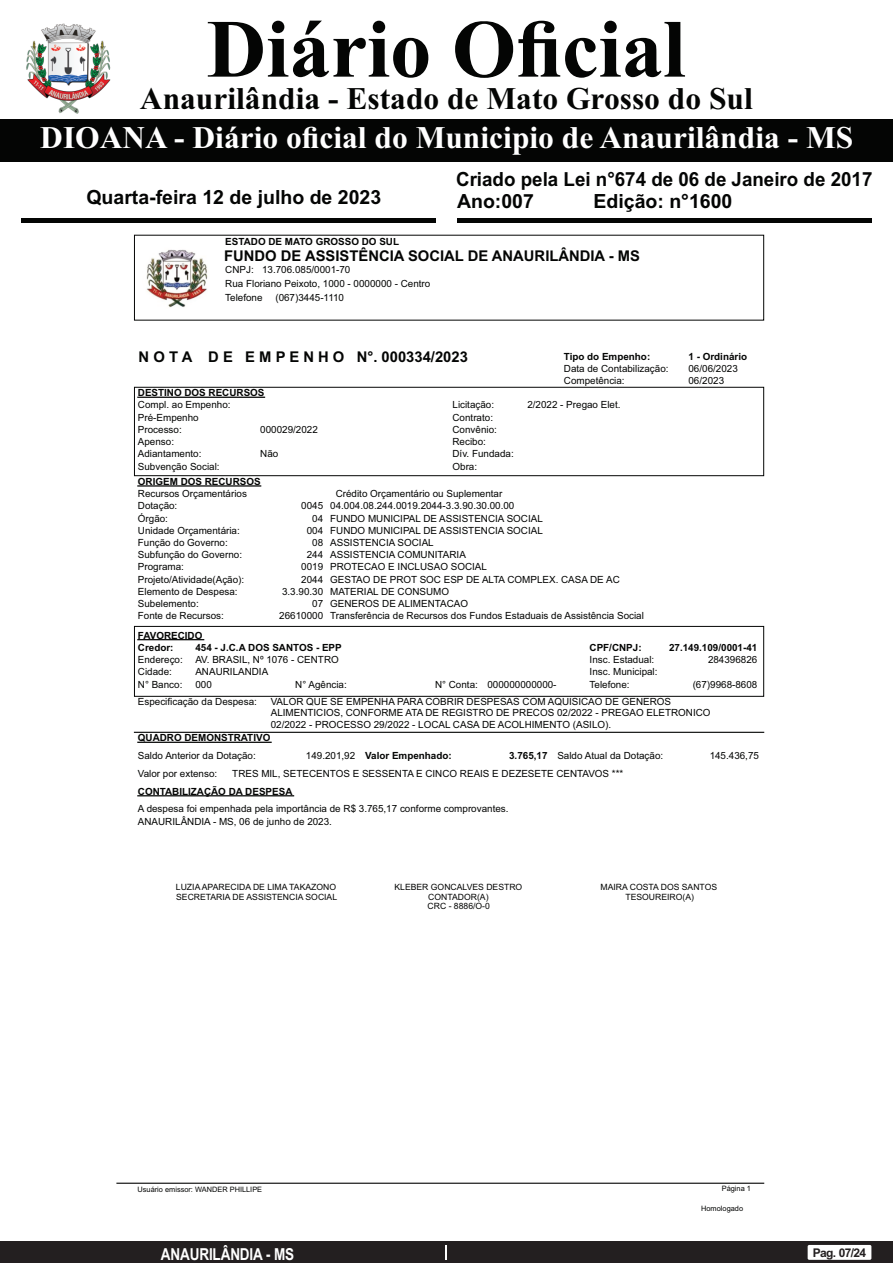
<style>
.page{position:relative;width:893px;height:1263px;background:#fff}
.page>*{position:absolute;margin:0;border:0;box-sizing:border-box;transform-origin:0 0}
.t1{font:700 82.5px "Times New Roman";color:#040504}
.t2{font:700 31.5px "Times New Roman";color:#fff}
.t3{font:700 31.5px "Times New Roman";color:#040504}
.t4{font:700 19.5px/21.8px "Arial";color:#040504;scale:.96 1}
.t5{font:700 19.5px "Arial";color:#040504}
.t6{font:700 16.5px "Arial Narrow";letter-spacing:-.01em;color:#fff}
.t7{font:700 14.85px "Arial";color:#040504}
.t8{font:700 12px "Arial";letter-spacing:-.055em;color:#231f20}
.t9{font:9.9px/12.3px "Arial";color:#040504}
.t10{font:700 9.9px/12.3px "Arial";color:#040504}
.t11{font:8.7px/9.9px "Arial";color:#040504;text-align:center}
.t12{font:7.35px "Arial";color:#040504}
.s1{font-weight:400}
.s2{font-weight:700}
</style>
<div class="page">
<img style="left:146px;top:249px;width:62px;height:59px">
<div style="left:134px;top:387px;width:630px;height:89px;border:1px solid #040504"></div>
<hr style="left:138px;top:485px;width:123px;height:2px;background:#040504">
<hr style="left:138px;top:397px;width:127px;height:1px;background:#040504">
<hr style="left:134px;top:732px;width:630px;height:1px;background:#040504">
<div style="left:134px;top:626px;width:630px;height:71px;border:1px solid #040504"></div>
<hr style="left:138px;top:639px;width:66px;height:1px;background:#040504">
<hr style="left:138px;top:742px;width:133px;height:1px;background:#040504">
<hr style="left:138px;top:795px;width:156px;height:1px;background:#040504">
<hr style="left:117px;top:1183px;width:647px;height:1px;background:#040504">
<div style="left:0;top:1242px;width:893px;height:21px;background:#231f20"></div>
<svg style="left:446px;top:1245px;width:1px;height:15px"></svg>
<div style="left:808px;top:1245px;width:63px;height:15px;background:#fff;border-radius:2px"></div>
<div style="left:0;top:119px;width:893px;height:42px;background:#040504"></div>
<hr style="left:21px;top:218px;width:415px;height:4px;background:#040504">
<hr style="left:457px;top:218px;width:415px;height:4px;background:#040504">
<img style="left:26px;top:23px;width:85px;height:91px">
<h1 class="t1" style="left:207px;top:21px;width:480px">Diário Oficial</h1>
<h2 class="t3" style="left:140px;top:88px;width:614px">Anaurilândia - Estado de Mato Grosso do Sul</h2>
<h2 class="t2" style="left:40px;top:126px;width:814px">DIOANA - Diário oficial do Municipio de Anaurilândia - MS</h2>
<h3 class="t5" style="left:86px;top:190px;width:296px">Quarta-feira 12 de julho de 2023</h3>
<p class="t10" style="left:225px;top:236px;width:175px">ESTADO DE MATO GROSSO DO SUL</p>
<h3 class="t4" style="left:456px;top:170px;width:435px">Criado pela Lei n°674 de 06 de Janeiro de 2017<br>Ano:007</h3>
<h3 class="t5" style="left:593px;top:193px;width:140px">Edição: n°1600</h3>
<h3 class="t7" style="left:224px;top:251px;width:417px">FUNDO DE ASSISTÊNCIA SOCIAL DE ANAURILÂNDIA - MS</h3>
<p class="t9" style="left:225px;top:264px;width:127px">CNPJ: 13.706.085/0001-70</p>
<p class="t9" style="left:225px;top:278px;width:207px">Rua Floriano Peixoto, 1000 - 0000000 - Centro</p>
<p class="t9" style="left:225px;top:292px;width:39px">Telefone</p>
<p class="t9" style="left:275px;top:292px;width:70px">(067)3445-1110</p>
<h3 class="t7" style="left:139px;top:351px;width:331px">N O T A D E E M P E N H O N°. 000334/2023</h3>
<p class="t10" style="left:564px;top:351px;width:88px">Tipo do Empenho:</p>
<p class="t9" style="left:564px;top:363px;width:106px">Data de Contabilização:<br>Competência:</p>
<p class="t10" style="left:138px;top:387px;width:128px">DESTINO DOS RECURSOS</p>
<p class="t9" style="left:138px;top:400px;width:94px">Compl. ao Empenho:<br>Pré-Empenho<br>Processo:<br>Apenso:</p>
<p class="t9" style="left:452px;top:400px;width:46px">Licitação:<br>Contrato:<br>Convênio:</p>
<p class="t9" style="left:138px;top:448px;width:83px">Adiantamento:<br>Subvenção Social:</p>
<p class="t9" style="left:452px;top:448px;width:63px">Dív. Fundada:</p>
<p class="t9" style="left:260px;top:424px;width:59px">000029/2022</p>
<p class="t9" style="left:452px;top:436px;width:35px">Recibo:</p>
<p class="t9" style="left:260px;top:448px;width:20px">Não</p>
<p class="t9" style="left:452px;top:461px;width:26px">Obra:</p>
<p class="t10" style="left:138px;top:476px;width:124px">ORIGEM DOS RECURSOS</p>
<p class="t9" style="left:527px;top:400px;width:95px">2/2022 - Pregao Elet.</p>
<p class="t9" style="left:138px;top:488px;width:111px">Recursos Orçamentários</p>
<p class="t9" style="left:336px;top:488px;width:168px">Crédito Orçamentário ou Suplementar</p>
<p class="t9" style="left:138px;top:501px;width:41px">Dotação:</p>
<p class="t9" style="left:301px;top:501px;width:215px">0045 04.004.08.244.0019.2044-3.3.90.30.00.00</p>
<p class="t9" style="left:138px;top:513px;width:32px">Órgão:</p>
<p class="t9" style="left:312px;top:513px;width:232px">04 FUNDO MUNICIPAL DE ASSISTENCIA SOCIAL</p>
<p class="t9" style="left:138px;top:525px;width:103px">Unidade Orçamentária:</p>
<p class="t9" style="left:307px;top:525px;width:238px">004 FUNDO MUNICIPAL DE ASSISTENCIA SOCIAL</p>
<p class="t9" style="left:138px;top:537px;width:91px">Função do Governo:</p>
<p class="t9" style="left:312px;top:537px;width:123px">08 ASSISTENCIA SOCIAL</p>
<p class="t9" style="left:138px;top:549px;width:106px">Subfunção do Governo:</p>
<p class="t9" style="left:307px;top:549px;width:161px">244 ASSISTENCIA COMUNITARIA</p>
<p class="t9" style="left:138px;top:562px;width:48px">Programa:</p>
<p class="t9" style="left:301px;top:562px;width:187px">0019 PROTECAO E INCLUSAO SOCIAL</p>
<p class="t9" style="left:138px;top:574px;width:108px">Projeto/Atividade(Ação):</p>
<p class="t9" style="left:301px;top:574px;width:320px">2044 GESTAO DE PROT SOC ESP DE ALTA COMPLEX. CASA DE AC</p>
<p class="t10" style="left:688px;top:351px;width:60px">1 - Ordinário</p>
<p class="t9" style="left:688px;top:363px;width:51px">06/06/2023<br>06/2023</p>
<p class="t9" style="left:138px;top:586px;width:101px">Elemento de Despesa:</p>
<p class="t9" style="left:282px;top:586px;width:169px">3.3.90.30 MATERIAL DE CONSUMO</p>
<p class="t9" style="left:138px;top:598px;width:62px">Subelemento:</p>
<p class="t9" style="left:312px;top:598px;width:157px">07 GENEROS DE ALIMENTACAO</p>
<p class="t9" style="left:138px;top:611px;width:88px">Fonte de Recursos:</p>
<p class="t9" style="left:279px;top:611px;width:366px">26610000 Transferência de Recursos dos Fundos Estaduais de Assistência Social</p>
<p class="t10" style="left:138px;top:630px;width:66px">FAVORECIDO<br>Credor:</p>
<p class="t9" style="left:138px;top:654px;width:46px">Endereço:<br>Cidade:<br>N° Banco:</p>
<p class="t10" style="left:195px;top:642px;width:148px">454 - J.C.A DOS SANTOS - EPP</p>
<p class="t9" style="left:195px;top:654px;width:145px">AV. BRASIL, Nº 1076 - CENTRO<br>ANAURILANDIA<br>000</p>
<p class="t10" style="left:590px;top:642px;width:54px">CPF/CNPJ:</p>
<p class="t9" style="left:590px;top:654px;width:69px">Insc. Estadual:<br>Insc. Municipal:</p>
<p class="t9" style="left:295px;top:679px;width:53px">N° Agência:</p>
<p class="t9" style="left:435px;top:679px;width:44px">N° Conta:</p>
<p class="t9" style="left:590px;top:679px;width:42px">Telefone:</p>
<p class="t9" style="left:487px;top:679px;width:71px">000000000000-</p>
<p class="t10" style="left:669px;top:642px;width:90px">27.149.109/0001-41</p>
<p class="t9" style="left:708px;top:654px;width:51px">284396826</p>
<p class="t9" style="left:693px;top:679px;width:66px">(67)9968-8608</p>
<p class="t9" style="left:138px;top:696px;width:120px">Especificação da Despesa:</p>
<p class="t9" style="left:271px;top:697px;width:441px;line-height:11.4px">VALOR QUE SE EMPENHA PARA COBRIR DESPESAS COM AQUISICAO DE GENEROS<br>ALIMENTICIOS, CONFORME ATA DE REGISTRO DE PRECOS 02/2022 - PREGAO ELETRONICO<br>02/2022 - PROCESSO 29/2022 - LOCAL CASA DE ACOLHIMENTO (ASILO).</p>
<p class="t10" style="left:138px;top:732px;width:134px">QUADRO DEMONSTRATIVO</p>
<p class="t9" style="left:232px;top:768px;width:393px">TRES MIL, SETECENTOS E SESSENTA E CINCO REAIS E DEZESETE CENTAVOS ***</p>
<p class="t10" style="left:138px;top:786px;width:156px">CONTABILIZAÇÃO DA DESPESA</p>
<p class="t9" style="left:138px;top:803px;width:372px;line-height:13.2px">A despesa foi empenhada pela importância de R$ 3.765,17 conforme comprovantes.<br>ANAURILÂNDIA - MS, 06 de junho de 2023.</p>
<p class="t9" style="left:138px;top:750px;width:119px">Saldo Anterior da Dotação:</p>
<p class="t10" style="left:306px;top:750px;width:147px"><span class="s1">149.201,92</span> Valor Empenhado:</p>
<p class="t9" style="left:509px;top:750px;width:156px"><span class="s2">3.765,17</span> Saldo Atual da Dotação:</p>
<p class="t9" style="left:710px;top:750px;width:51px">145.436,75</p>
<p class="t9" style="left:138px;top:768px;width:81px">Valor por extenso:</p>
<p class="t11" style="left:176px;top:882px;width:163px;text-align:left">LUZIA APARECIDA DE LIMA TAKAZONO<br>SECRETARIA DE ASSISTENCIA SOCIAL</p>
<p class="t11" style="left:394px;top:882px;width:129px">KLEBER GONCALVES DESTRO<br>CONTADOR(A)<br>CRC - 8886/O-0</p>
<p class="t11" style="left:600px;top:882px;width:118px">MAIRA COSTA DOS SANTOS<br>TESOUREIRO(A)</p>
<p class="t12" style="left:138px;top:1187px;width:126px">Usuário emissor: WANDER PHILLIPE</p>
<p class="t12" style="left:722px;top:1186px;width:31px">Página 1</p>
<p class="t12" style="left:701px;top:1205px;width:43px">Homologado</p>
<h3 class="t6" style="left:161px;top:1248px;width:135px">ANAURILÂNDIA - MS</h3>
<p class="t8" style="left:813px;top:1248px;width:55px">Pag. 07/24</p>
</div>
